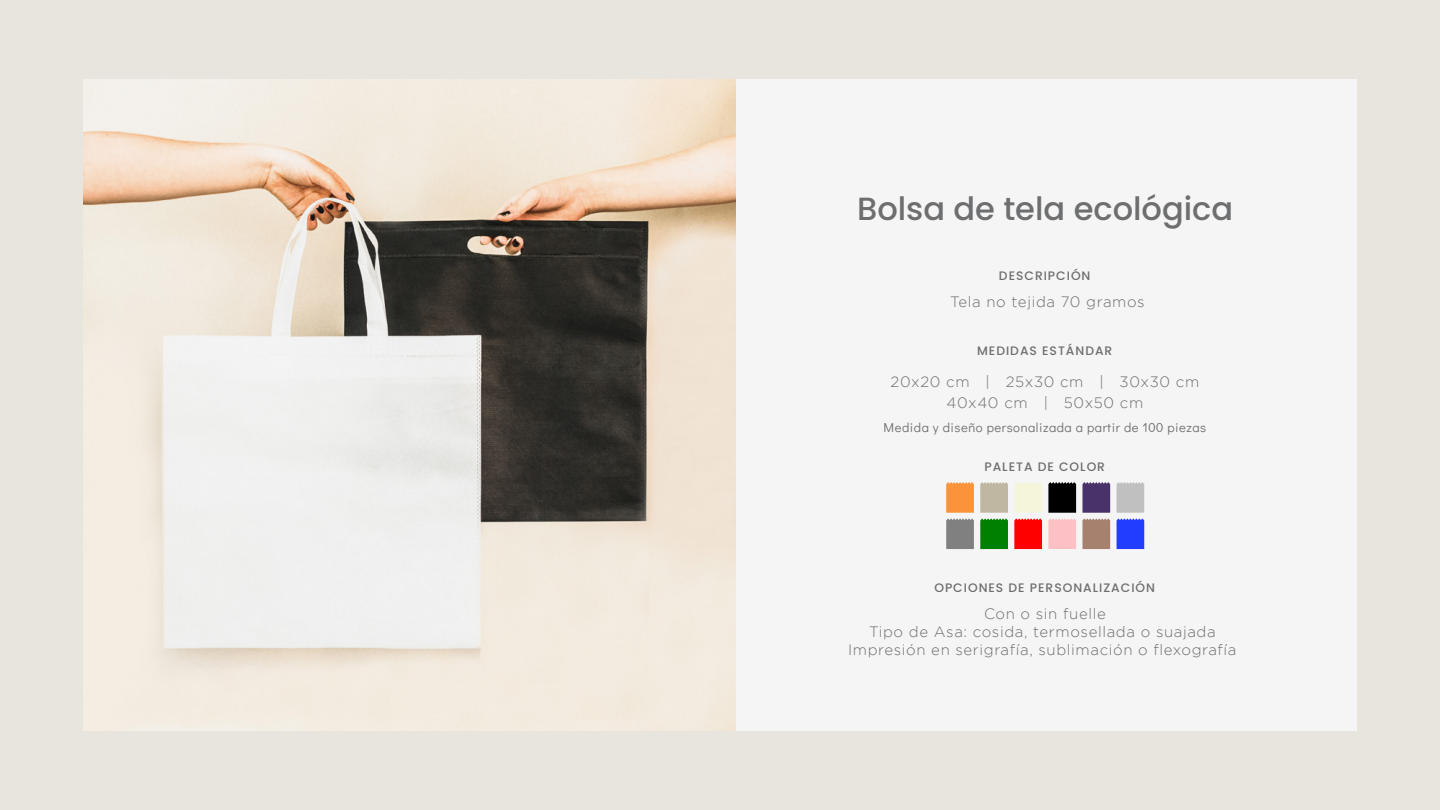
<style>
.page{position:relative;width:1440px;height:810px;background:#e8e5de}
.page>*{position:absolute;margin:0;border:0;box-sizing:border-box;transform-origin:0 0}
.t1{font:500 32.1px "Poppins";color:#6d6e70}
.t2{font:300 15px/18px "Gotham";letter-spacing:.04em;color:#6d6e70;text-align:center}
.t3{font:12.9px "Didact Gothic";letter-spacing:.04em;color:#6d6e70}
.t4{font:500 12.3px "Poppins";letter-spacing:.08em;color:#6d6e70}
</style>
<div class="page">
<div style="left:734px;top:79px;width:622px;height:652px;background:#f5f5f5"></div>
<img style="left:84px;top:79px;width:652px;height:652px">
<svg style="left:946px;top:482px;width:28px;height:67px;background:#c3966f"></svg>
<svg style="left:980px;top:482px;width:28px;height:67px;background:#71a664"></svg>
<svg style="left:1014px;top:482px;width:28px;height:67px;background:#f9897e"></svg>
<svg style="left:1048px;top:482px;width:28px;height:67px;background:#8c7274"></svg>
<svg style="left:1082px;top:482px;width:28px;height:67px;background:#876d7d"></svg>
<svg style="left:1117px;top:482px;width:27px;height:67px;background:#7f8be1"></svg>
<h1 class="t1" style="left:857px;top:190px;width:378px">Bolsa de tela ecológica</h1>
<p class="t4" style="left:999px;top:268px;width:93px">DESCRIPCIÓN</p>
<p class="t2" style="left:950px;top:293px;width:196px">Tela no tejida 70 gramos</p>
<p class="t4" style="left:977px;top:344px;width:137px">MEDIDAS ESTÁNDAR</p>
<p class="t2" style="left:891px;top:371px;width:310px;line-height:21px">20x20 cm | 25x30 cm | 30x30 cm<br>40x40 cm | 50x50 cm</p>
<p class="t3" style="left:884px;top:417px;width:324px">Medida y diseño personalizada a partir de 100 piezas</p>
<p class="t4" style="left:984px;top:460px;width:122px">PALETA DE COLOR</p>
<p class="t4" style="left:934px;top:581px;width:222px">OPCIONES DE PERSONALIZACIÓN</p>
<p class="t2" style="left:848px;top:604px;width:390px">Con o sin fuelle<br>Tipo de Asa: cosida, termosellada o suajada<br>Impresión en serigrafía, sublimación o flexografía</p>
</div>
